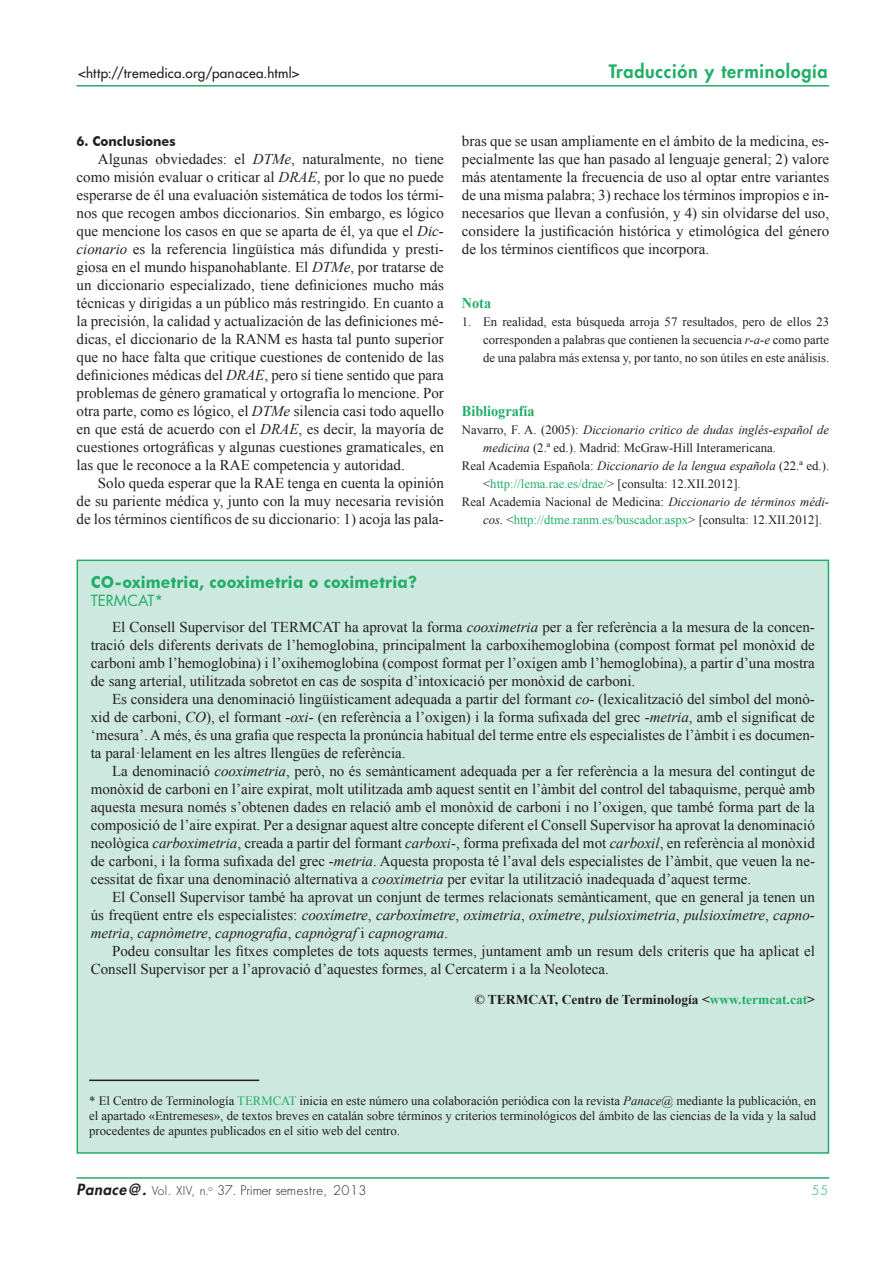
<style>
.page{position:relative;width:893px;height:1263px;background:#fff}
.page>*{position:absolute;margin:0;border:0;box-sizing:border-box;transform-origin:0 0}
.t1{font:800 18px "Futura Std";letter-spacing:.04em;color:#21ae68}
.t2{font:700 16.5px "Futura BT";letter-spacing:.015em;color:#21ae68;scale:.95 1}
.t3{font:15px/18px "Times New Roman";color:#231f20;text-align:justify}
.t4{font:700 15px "Times New Roman";color:#21ae68;scale:.95 1}
.t5{font:15px "Futura Std";color:#21ae68}
.t6{font:700 13.5px "Times New Roman";color:#231f20}
.t7{font:500 13.5px "Futura Std";letter-spacing:.02em;color:#231f20}
.t8{font:700 13.5px "Futura BT";color:#231f20;scale:.95 1}
.t9{font:300 12.9px "Futura Std";letter-spacing:.015em;color:#231f20}
.t10{font:300 12.9px "Futura Std";color:#21ae68}
.t11{font:12.75px/18px "Times New Roman";color:#231f20;text-align:justify}
.t12{font:12.75px "Times New Roman";color:#21ae68}
.t13{font:italic 12.75px "Times New Roman";color:#231f20}
.s1{font-style:italic}
.s2{font-style:normal}
.s3{color:#21ae68}
.s4{font-style:italic;color:#231f20}
.s5{color:#231f20}
.s6{font-weight:800;font-style:italic;font-size:15px}
.s7{font-size:12px}
</style>
<div class="page">
<hr style="left:77px;top:1177px;width:752px;height:2px;background:#21ae68">
<hr style="left:77px;top:85px;width:752px;height:2px;background:#21ae68">
<div style="left:77px;top:560px;width:751px;height:593px;background:#cde8de"></div>
<hr style="left:89px;top:1079px;width:170px;height:2px;background:#231f20">
<p class="t7" style="left:78px;top:65px;width:223px">&lt;http://tremedica.org/panacea.html&gt;</p>
<p class="t1" style="left:609px;top:60px;width:220px">Traducción y terminología</p>
<p class="t8" style="left:77px;top:133px;width:106px">6. Conclusiones</p>
<p class="t3" style="left:77px;top:149px;width:369px;text-indent:21px">Algunas obviedades: el <span class="s1">DTMe</span>, naturalmente, no tiene como misión evaluar o criticar al <span class="s1">DRAE</span>, por lo que no puede esperarse de él una evaluación sistemática de todos los térmi&shy;nos que recogen ambos diccionarios. Sin embargo, es lógico que mencione los casos en que se aparta de él, ya que el <span class="s1">Dic&shy;cionario</span> es la referencia lingüística más difundida y presti&shy;giosa en el mundo hispanohablante. El <span class="s1">DTMe</span>, por tratarse de un diccionario especializado, tiene definiciones mucho más técnicas y dirigidas a un público más restringido. En cuanto a la precisión, la calidad y actualización de las definiciones mé&shy;dicas, el diccionario de la RANM es hasta tal punto superior que no hace falta que critique cuestiones de contenido de las definiciones médicas del <span class="s1">DRAE</span>, pero sí tiene sentido que para problemas de género gramatical y ortografía lo mencione. Por otra parte, como es lógico, el <span class="s1">DTMe</span> silencia casi todo aquello en que está de acuerdo con el <span class="s1">DRAE</span>, es decir, la mayoría de cuestiones ortográficas y algunas cuestiones gramaticales, en las que le reconoce a la RAE competencia y autoridad.</p>
<p class="t3" style="left:77px;top:473px;width:369px;text-indent:21px">Solo queda esperar que la RAE tenga en cuenta la opinión de su pariente médica y, junto con la muy necesaria revisión de los términos científicos de su diccionario: 1) acoja las pala-</p>
<p class="t3" style="left:462px;top:131px;width:369px">bras que se usan ampliamente en el ámbito de la medicina, es&shy;pecialmente las que han pasado al lenguaje general; 2) valore más atentamente la frecuencia de uso al optar entre variantes de una misma palabra; 3) rechace los términos impropios e in&shy;necesarios que llevan a confusión, y 4) sin olvidarse del uso, considere la justificación histórica y etimológica del género de los términos científicos que incorpora.</p>
<p class="t4" style="left:462px;top:292px;width:32px">Nota</p>
<p class="t11" style="left:483px;top:312px;width:348px;text-indent:-21px">1. En realidad, esta búsqueda arroja 57 resultados, pero de ellos 23 corresponden a palabras que contienen la secuencia <span class="s1">r-a-e</span> como parte de una palabra más extensa y, por tanto, no son útiles en este análisis.</p>
<p class="t4" style="left:462px;top:400px;width:78px">Bibliografía</p>
<p class="t13" style="left:462px;top:420px;width:369px"><span class="s2">Navarro, F. A. (2005):</span> Diccionario crítico de dudas inglés-español de</p>
<p class="t11" style="left:483px;top:438px;width:294px"><span class="s1">medicina</span> (2.ª ed.). Madrid: McGraw-Hill Interamericana.</p>
<p class="t11" style="left:462px;top:456px;width:369px">Real Academia Española: <span class="s1">Diccionario de la lengua española</span> (22.ª ed.).</p>
<p class="t11" style="left:483px;top:474px;width:259px">&lt;<span class="s3">http://lema.rae.es/drae/</span>&gt; [consulta: 12.XII.2012].</p>
<p class="t11" style="left:462px;top:492px;width:369px">Real Academia Nacional de Medicina: <span class="s1">Diccionario de términos médi-</span></p>
<p class="t12" style="left:483px;top:511px;width:340px"><span class="s4">cos.</span> <span class="s5">&lt;</span>http://dtme.ranm.es/buscador.aspx<span class="s5">&gt; [consulta: 12.XII.2012].</span></p>
<p class="t2" style="left:91px;top:573px;width:345px">CO-oximetria, cooximetria o coximetria?</p>
<p class="t5" style="left:91px;top:591px;width:74px">TERMCAT*</p>
<p class="t3" style="left:91px;top:617px;width:726px;text-indent:21px">El Consell Supervisor del TERMCAT ha aprovat la forma <span class="s1">cooximetria</span> per a fer referència a la mesura de la concen&shy;tració dels diferents derivats de l’hemoglobina, principalment la carboxihemoglobina (compost format pel monòxid de carboni amb l’hemoglobina) i l’oxihemoglobina (compost format per l’oxigen amb l’hemoglobina), a partir d’una mostra de sang arterial, utilitzada sobretot en cas de sospita d’intoxicació per monòxid de carboni.</p>
<p class="t3" style="left:91px;top:689px;width:726px;text-indent:21px">Es considera una denominació lingüísticament adequada a partir del formant <span class="s1">co-</span> (lexicalització del símbol del monò&shy;xid de carboni, <span class="s1">CO</span>), el formant <span class="s1">-oxi-</span> (en referència a l’oxigen) i la forma sufixada del grec -<span class="s1">metria</span>, amb el significat de ‘mesura’. A més, és una grafia que respecta la pronúncia habitual del terme entre els especialistes de l’àmbit i es documen&shy;ta paral·lelament en les altres llengües de referència.</p>
<p class="t3" style="left:91px;top:761px;width:726px;text-indent:21px">La denominació <span class="s1">cooximetria</span>, però, no és semànticament adequada per a fer referència a la mesura del contingut de monòxid de carboni en l’aire expirat, molt utilitzada amb aquest sentit en l’àmbit del control del tabaquisme, perquè amb aquesta mesura només s’obtenen dades en relació amb el monòxid de carboni i no l’oxigen, que també forma part de la composició de l’aire expirat. Per a designar aquest altre concepte diferent el Consell Supervisor ha aprovat la denominació neològica <span class="s1">carboximetria</span>, creada a partir del formant <span class="s1">carboxi-</span>, forma prefixada del mot <span class="s1">carboxil</span>, en referència al monòxid de carboni, i la forma sufixada del grec -<span class="s1">metria</span>. Aquesta proposta té l’aval dels especialistes de l’àmbit, que veuen la ne&shy;cessitat de fixar una denominació alternativa a <span class="s1">cooximetria</span> per evitar la utilització inadequada d’aquest terme.</p>
<p class="t3" style="left:91px;top:887px;width:726px;text-indent:21px">El Consell Supervisor també ha aprovat un conjunt de termes relacionats semànticament, que en general ja tenen un ús freqüent entre els especialistes: <span class="s1">cooxímetre</span>, <span class="s1">carboxímetre</span>, <span class="s1">oximetria</span>, <span class="s1">oxímetre</span>, <span class="s1">pulsioximetria</span>, <span class="s1">pulsioxímetre</span>, <span class="s1">capno&shy;metria</span>, <span class="s1">capnòmetre</span>, <span class="s1">capnografia</span>, <span class="s1">capnògraf</span> i <span class="s1">capnograma</span>.</p>
<p class="t3" style="left:91px;top:941px;width:726px;text-indent:21px">Podeu consultar les fitxes completes de tots aquests termes, juntament amb un resum dels criteris que ha aplicat el<br>Consell Supervisor per a l’aprovació d’aquestes formes, al Cercaterm i a la Neoloteca.</p>
<p class="t6" style="left:475px;top:990px;width:342px">© TERMCAT, Centro de Terminología &lt;<span class="s3">www.termcat.cat</span>&gt;</p>
<p class="t11" style="left:89px;top:1093px;width:729px;line-height:15.3px">* El Centro de Terminología <span class="s3">TERMCAT</span> inicia en este número una colaboración periódica con la revista <span class="s1">Panace@</span> mediante la publicación, en el apartado «Entremeses», de textos breves en catalán sobre términos y criterios terminológicos del ámbito de las ciencias de la vida y la salud procedentes de apuntes publicados en el sitio web del centro.</p>
<p class="t9" style="left:77px;top:1182px;width:292px"><span class="s6">Panace@.</span> <span class="s7">Vol. XIV, n.</span><sup>o</sup> 37. Primer semestre, 2013</p>
<p class="t10" style="left:812px;top:1182px;width:18px">55</p>
</div>
